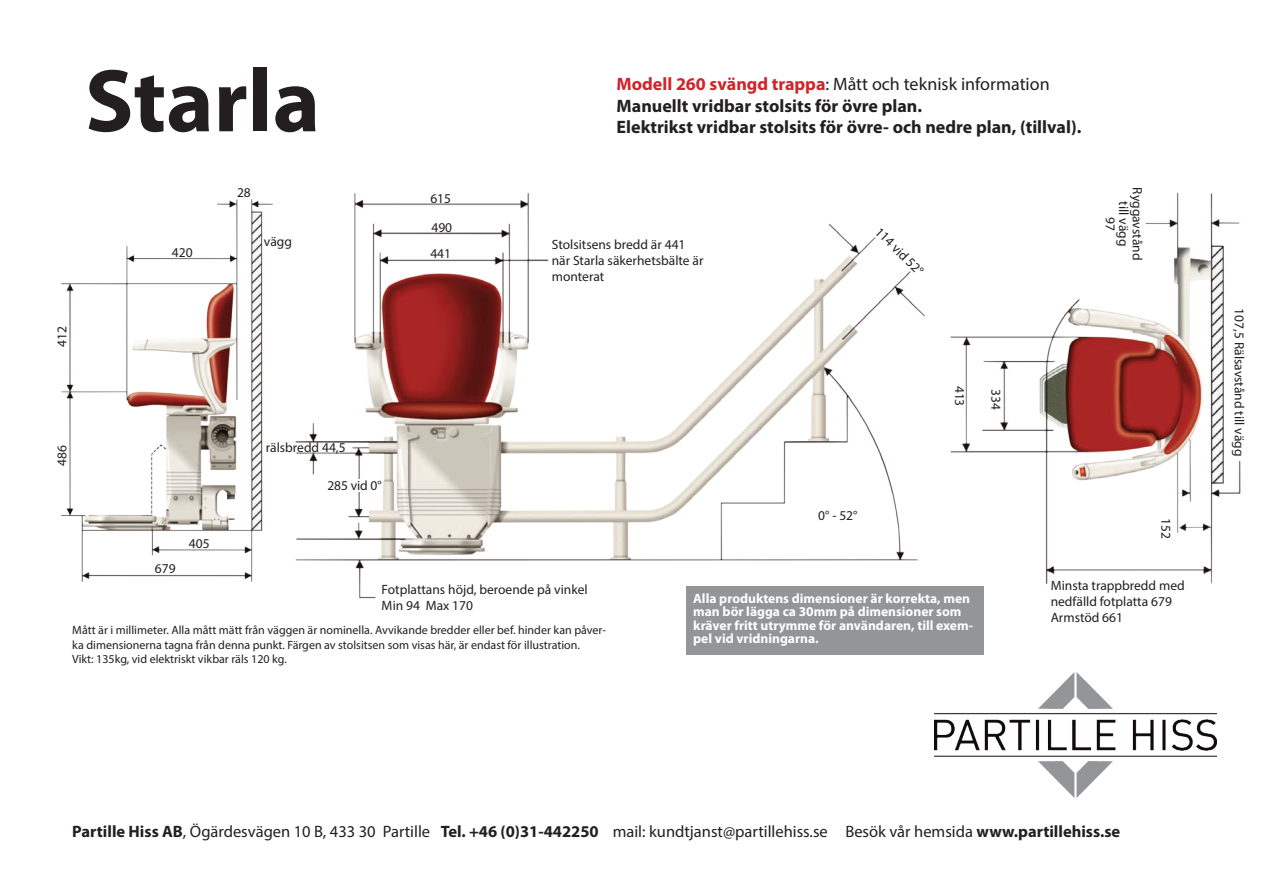
<style>
.page{position:relative;width:1263px;height:893px;background:#fff}
.page>*{position:absolute;margin:0;border:0;box-sizing:border-box;transform-origin:0 0}
.t1{font:700 90px "Myriad Pro";color:#231f20}
.t2{font:700 18px/21.6px "Myriad Pro";color:#231f20}
.t3{font:16.5px "Myriad Pro";color:#231f20}
.t4{font:13.5px/16.2px "Myriad Pro";color:#231f20}
.t5{font:700 13.5px/13.5px "Myriad Pro";color:#fff}
.t6{font:12px/14.4px "Myriad Pro";color:#231f20}
.s1{color:#d1232a}
.s2{font-weight:400}
.s3{font-weight:700}
</style>
<div class="page">
<img style="left:61px;top:199px;width:212px;height:383px">
<img style="left:295px;top:193px;width:649px;height:406px">
<img style="left:947px;top:192px;width:294px;height:396px">
<div style="left:686px;top:587px;width:297px;height:68px;background:#939598"></div>
<img style="left:934px;top:673px;width:282px;height:124px">
<div style="left:382px;top:584px;width:240px;height:27px;background:#fff"></div>
<div style="left:326px;top:479px;width:57px;height:13px;background:#fff"></div>
<div style="left:1227px;top:308px;width:18px;height:152px;background:#fff"></div>
<p class="t4" style="left:54px;top:347px;width:22px;rotate:-90deg">412</p>
<p class="t4" style="left:54px;top:466px;width:22px;rotate:-90deg">486</p>
<h1 class="t1" style="left:85px;top:51px;width:237px">Starla</h1>
<h2 class="t2" style="left:617px;top:73px;width:466px"><span class="s1">Modell 260 svängd trappa</span><span class="s2">: Mått och teknisk information<br></span>Manuellt vridbar stolsits för övre plan.<br>Elektrikst vridbar stolsits för övre- och nedre plan, (tillval).</h2>
<p class="t4" style="left:172px;top:244px;width:22px">420</p>
<p class="t4" style="left:237px;top:184px;width:15px">28</p>
<p class="t4" style="left:264px;top:233px;width:30px">vägg</p>
<p class="t4" style="left:430px;top:190px;width:22px">615</p>
<p class="t4" style="left:430px;top:215px;width:23px;line-height:25.5px">490<br>441</p>
<p class="t4" style="left:155px;top:560px;width:22px">679</p>
<p class="t4" style="left:189px;top:535px;width:22px">405</p>
<p class="t4" style="left:266px;top:440px;width:81px">rälsbredd 44,5</p>
<p class="t4" style="left:327px;top:477px;width:56px">285 vid 0°</p>
<p class="t4" style="left:552px;top:236px;width:153px">Stolsitsens bredd är 441 när Starla säkerhetsbälte är monterat</p>
<p class="t4" style="left:883px;top:223px;width:63px;rotate:45deg">114 vid 52°</p>
<p class="t4" style="left:818px;top:508px;width:41px">0° - 52°</p>
<p class="t4" style="left:968px;top:386px;width:22px;rotate:90deg">413</p>
<p class="t4" style="left:1004px;top:389px;width:22px;rotate:90deg">334</p>
<p class="t4" style="left:1144px;top:187px;width:75px;line-height:13.5px;text-align:center;rotate:90deg">Ryggavstånd till vägg<br>97</p>
<p class="t4" style="left:1174px;top:518px;width:22px;rotate:90deg">152</p>
<p class="t4" style="left:382px;top:581px;width:207px">Fotplattans höjd, beroende på vinkel<br>Min 94 Max 170</p>
<p class="t6" style="left:72px;top:623px;width:535px">Mått är i millimeter. Alla mått mätt från väggen är nominella. Avvikande bredder eller bef. hinder kan påver&shy;ka dimensionerna tagna från denna punkt. Färgen av stolsitsen som visas här, är endast för illustration.<br>Vikt: 135kg, vid elektriskt vikbar räls 120 kg.</p>
<p class="t5" style="left:693px;top:591px;width:281px">Alla produktens dimensioner är korrekta, men man bör lägga ca 30mm på dimensioner som kräver fritt utrymme för användaren, till exem&shy;pel vid vridningarna.</p>
<p class="t4" style="left:1051px;top:577px;width:135px">Minsta trappbredd med nedfälld fotplatta 679<br>Armstöd 661</p>
<p class="t4" style="left:1247px;top:308px;width:149px;rotate:90deg">107,5 Rälsavstånd till vägg</p>
<p class="t3" style="left:72px;top:822px;width:1049px"><span class="s3">Partille Hiss AB</span>, Ögärdesvägen 10 B, 433 30 Partille <span class="s3">Tel. +46 (0)31-442250</span> mail: kundtjanst@partillehiss.se Besök vår hemsida <span class="s3">www.partillehiss.se</span></p>
</div>
